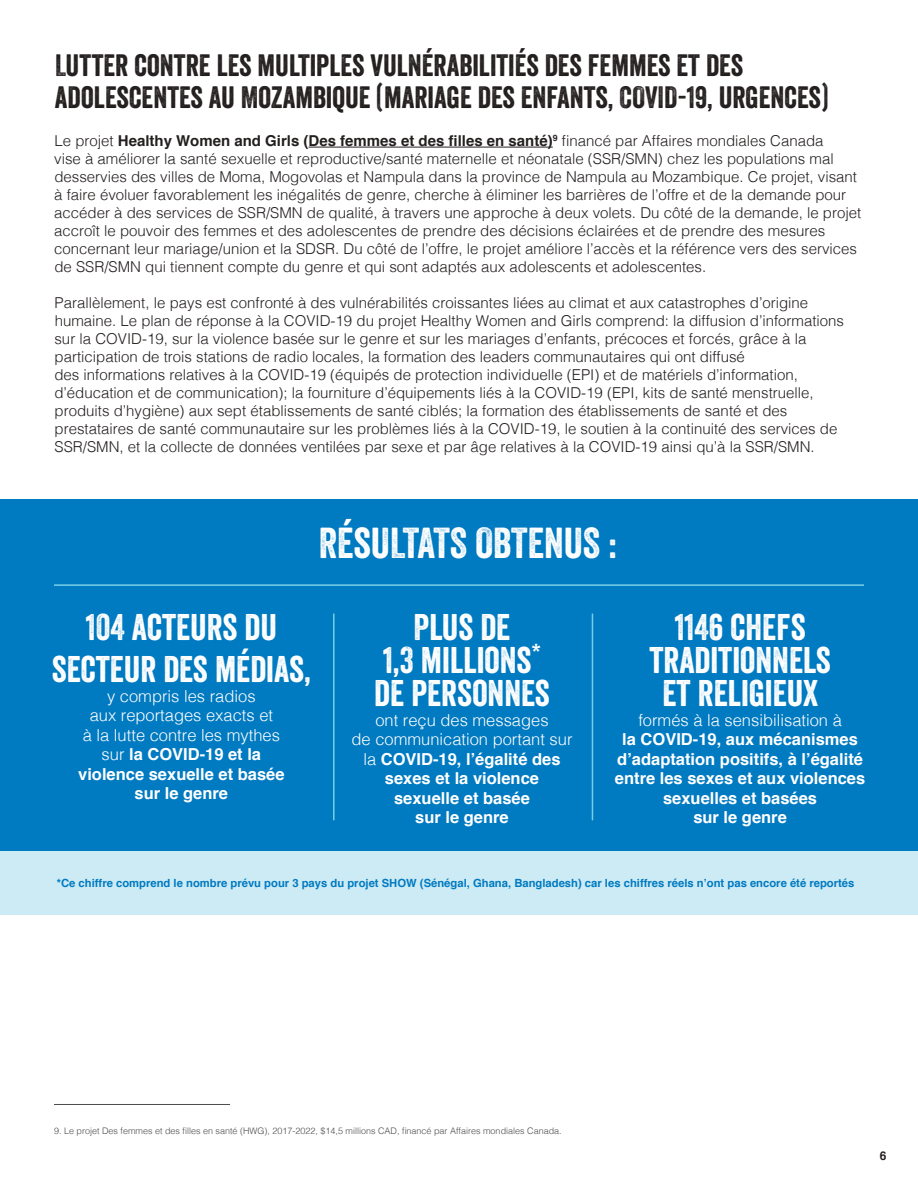
<style>
.page{position:relative;width:918px;height:1188px;background:#fff}
.page>*{position:absolute;margin:0;border:0;box-sizing:border-box;transform-origin:0 0}
.t1{font:42px "Veneer";color:#fff}
.t2{font:36px/33px "Veneer";color:#fff;text-align:center}
.t3{font:30px/31.5px "Veneer";color:#241f1f}
.t4{font:700 16.5px/19.5px "Helvetica";color:#fff;text-align:center}
.t5{font:300 16.5px/19.5px "Helvetica";color:#fff;text-align:center}
.t6{font:300 15px/18px "Helvetica";color:#241f1f}
.t7{font:700 12px "Helvetica";color:#241f1f}
.t8{font:700 11.25px "Helvetica";color:#007ac1}
.t9{font:300 9px "Helvetica";color:#4e4b4c}
.s1{font-weight:700}
.s2{font-weight:300}
</style>
<div class="page">
<hr style="left:309px;top:147px;width:244px;height:1px;background:#241f1f">
<div style="left:0;top:500px;width:918px;height:352px;background:#007ac1"></div>
<div style="left:0;top:852px;width:918px;height:63px;background:#cdebf4"></div>
<hr style="left:54px;top:584px;width:810px;height:2px;background:#78cfe5">
<hr style="left:592px;top:614px;width:1px;height:206px;background:#78cfe5">
<hr style="left:333px;top:614px;width:2px;height:206px;background:#78cfe5">
<hr style="left:54px;top:1104px;width:176px;height:1px;background:#4e4b4c">
<h3 class="t3" style="left:55px;top:49px;width:775px">LUTTER CONTRE LES MULTIPLES VULNÉRABILITIÉS DES FEMMES ET DES<br>ADOLESCENTES AU MOZAMBIQUE (MARIAGE DES ENFANTS, COVID-19, URGENCES)</h3>
<p class="t6" style="left:54px;top:131px;width:808px">Le projet <span class="s1">Healthy Women and Girls (Des femmes et des filles en santé)</span><sup>9</sup> financé par Affaires mondiales Canada<br>vise à améliorer la santé sexuelle et reproductive/santé maternelle et néonatale (SSR/SMN) chez les populations mal desservies des villes de Moma, Mogovolas et Nampula dans la province de Nampula au Mozambique. Ce projet, visant à faire évoluer favorablement les inégalités de genre, cherche à éliminer les barrières de l’offre et de la demande pour accéder à des services de SSR/SMN de qualité, à travers une approche à deux volets. Du côté de la demande, le projet accroît le pouvoir des femmes et des adolescentes de prendre des décisions éclairées et de prendre des mesures concernant leur mariage/union et la SDSR. Du côté de l’offre, le projet améliore l’accès et la référence vers des services de SSR/SMN qui tiennent compte du genre et qui sont adaptés aux adolescents et adolescentes.</p>
<p class="t6" style="left:54px;top:293px;width:791px">Parallèlement, le pays est confronté à des vulnérabilités croissantes liées au climat et aux catastrophes d’origine humaine. Le plan de réponse à la COVID-19 du projet Healthy Women and Girls comprend: la diffusion d’informations sur la COVID-19, sur la violence basée sur le genre et sur les mariages d’enfants, précoces et forcés, grâce à la participation de trois stations de radio locales, la formation des leaders communautaires qui ont diffusé<br>des informations relatives à la COVID-19 (équipés de protection individuelle (EPI) et de matériels d’information, d’éducation et de communication); la fourniture d’équipements liés à la COVID-19 (EPI, kits de santé menstruelle, produits d’hygiène) aux sept établissements de santé ciblés; la formation des établissements de santé et des prestataires de santé communautaire sur les problèmes liés à la COVID-19, le soutien à la continuité des services de SSR/SMN, et la collecte de données ventilées par sexe et par âge relatives à la COVID-19 ainsi qu’à la SSR/SMN.</p>
<h1 class="t1" style="left:319px;top:517px;width:299px">RÉSULTATS OBTENUS :</h1>
<h2 class="t2" style="left:52px;top:606px;width:260px;line-height:42px">104 ACTEURS DU<br>SECTEUR DES MÉDIAS,</h2>
<p class="t5" style="left:78px;top:685px;width:208px">y compris les radios<br>aux reportages exacts et<br>à la lutte contre les mythes sur <span class="s1">la COVID-19 et la violence sexuelle et basée sur le genre</span></p>
<h2 class="t2" style="left:374px;top:610px;width:177px">PLUS DE<br>1,3 MILLIONS<sup>*<br></sup>DE PERSONNES</h2>
<p class="t4" style="left:351px;top:710px;width:223px"><span class="s2">ont reçu des messages<br>de communication portant sur la</span> COVID-19, l’égalité des sexes et la violence sexuelle et basée<br>sur le genre</p>
<h2 class="t2" style="left:649px;top:610px;width:183px">1146 CHEFS<br>TRADITIONNELS<br>ET RELIGIEUX</h2>
<p class="t5" style="left:638px;top:709px;width:205px">formés à la sensibilisation à</p>
<p class="t4" style="left:615px;top:730px;width:252px">la COVID-19, aux mécanismes d’adaptation positifs, à l’égalité entre les sexes et aux violences sexuelles et basées<br>sur le genre</p>
<p class="t8" style="left:57px;top:874px;width:799px">*Ce chiffre comprend le nombre prévu pour 3 pays du projet SHOW (Sénégal, Ghana, Bangladesh) car les chiffres réels n’ont pas encore été reportés</p>
<p class="t9" style="left:54px;top:1123px;width:509px">9. Le projet Des femmes et des filles en santé (HWG), 2017-2022, $14,5 millions CAD, financé par Affaires mondiales Canada.</p>
<p class="t7" style="left:880px;top:1146px;width:8px">6</p>
</div>
